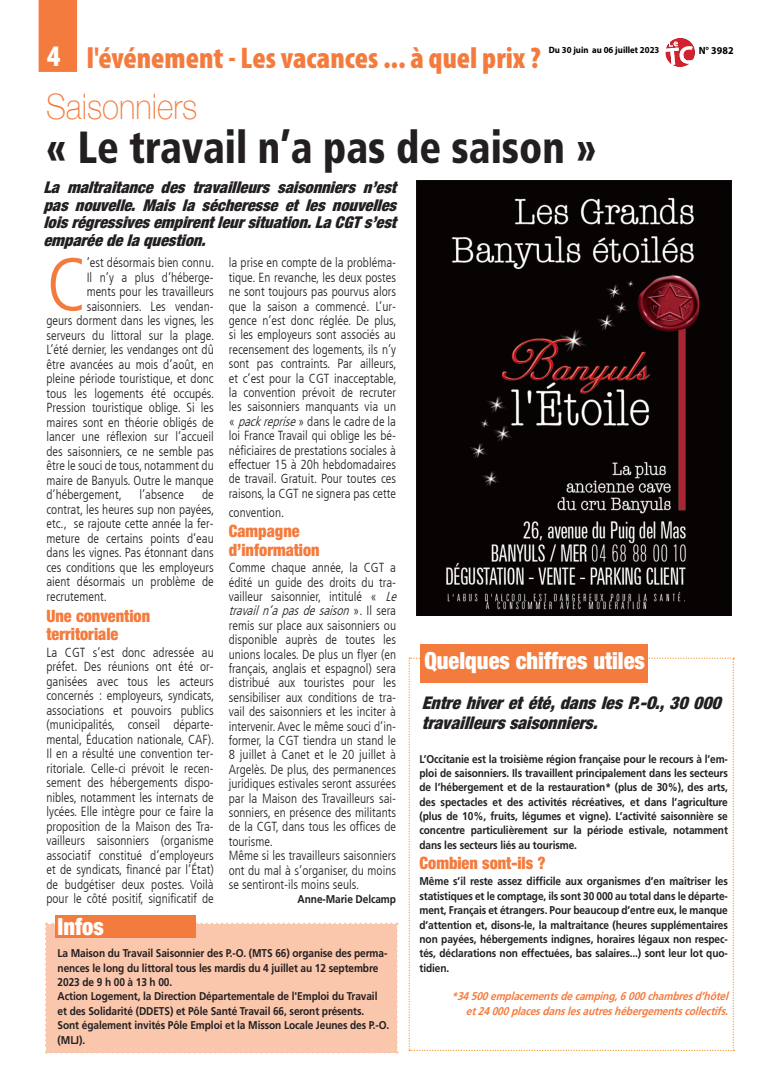
<style>
.page{position:relative;width:780px;height:1088px;background:#fff}
.page>*{position:absolute;margin:0;border:0;box-sizing:border-box;transform-origin:0 0}
._6_-_TEXTE{font:300 condensed 74.88px "Frutiger LT";color:#f47b3e}
._3_-_TITRE{font:900 condensed 45px "Frutiger LT Std";color:#231f20;scale:.9 1}
._3_-_TITRE-2{font:100 35px "Helvetica Neue";color:#f47b3e;scale:.9 1}
.t1{font:900 condensed 30px "Myriad Pro";color:#f47b3e}
.t2{font:900 condensed 30px "Myriad Pro";color:#fff}
._7_-_INTERTITRE{font:900 condensed 23.62px "Helvetica Neue";color:#fff;scale:.95 1}
._5_-_CHAPO{font:italic 900 condensed 17.5px/20px "Helvetica Neue";color:#231f20}
._7_-_INTERTITRE-2{font:900 condensed 17px/18.9px "Helvetica Neue";color:#f47b3e;scale:.95 1}
._5_-_CHAPO-2{font:italic 900 condensed 16.25px/17.5px "Helvetica Neue";color:#231f20;text-align:justify}
._6_-_TEXTE-2{font:300 condensed 13.12px/14.4px "Frutiger LT";color:#231f20;text-align:justify}
._8_-_SIGNATURE{font:700 11.25px/14.4px "Frutiger LT Std";letter-spacing:-.01em;color:#231f20;scale:.9 1}
._8_-_SIGNATURE-2{font:italic 700 11.25px/14.4px "Frutiger LT Std";color:#f47b3e;text-align:right;scale:.9 1}
.t3{font:700 10.5px "Myriad Pro";color:#000;scale:.95 1}
.t4{font:700 9.12px "Myriad Pro";color:#000;scale:.95 1}
.s1{font-style:italic}
</style>
<div class="page">
<img style="left:665px;top:38px;width:29px;height:29px">
<svg style="left:408px;top:657px;width:326px;height:394px"></svg>
<div style="left:45px;top:922px;width:352px;height:131px;background:#fac6ac"></div>
<div style="left:39px;top:0;width:39px;height:72px;background:#f47b3e"></div>
<img style="left:416px;top:180px;width:315px;height:436px">
<div style="left:56px;top:915px;width:140px;height:23px;background:#f47b3e"></div>
<div style="left:420px;top:644px;width:227px;height:39px;background:#f47b3e"></div>
<p class="t2" style="left:47px;top:36px;width:15px">4</p>
<p class="t1" style="left:87px;top:39px;width:455px">l'événement - Les vacances ... à quel prix ?</p>
<p class="_3_-_TITRE-2" style="left:46px;top:80px;width:169px">Saisonniers</p>
<p class="t4" style="left:548px;top:44px;width:118px">Du 30 juin au 06 juillet 2023</p>
<p class="t3" style="left:698px;top:43px;width:38px">N° 3982</p>
<p class="_3_-_TITRE" style="left:46px;top:120px;width:613px">« Le travail n’a pas de saison »</p>
<p class="_5_-_CHAPO-2" style="left:43px;top:179px;width:359px">La maltraitance des travailleurs saisonniers n’est pas nouvelle. Mais la sécheresse et les nouvelles loisrégressivesempirentleursituation.LaCGTs’est emparéedelaquestion.</p>
<p class="_6_-_TEXTE" style="left:46px;top:242px;width:42px">C</p>
<p class="_6_-_TEXTE-2" style="left:87px;top:256px;width:129px">’est désormais bien connu.</p>
<p class="_6_-_TEXTE-2" style="left:87px;top:270px;width:128px">Il n’y a plus d’héberge-</p>
<p class="_6_-_TEXTE-2" style="left:87px;top:285px;width:128px">ments pour les travailleurs</p>
<p class="_6_-_TEXTE-2" style="left:87px;top:299px;width:128px">saisonniers. Les vendan-</p>
<p class="_6_-_TEXTE-2" style="left:46px;top:313px;width:169px">geurs dorment dans les vignes, les</p>
<p class="_6_-_TEXTE-2" style="left:46px;top:328px;width:169px">serveurs du littoral sur la plage.</p>
<p class="_6_-_TEXTE-2" style="left:46px;top:342px;width:169px">L’été dernier, les vendanges ont dû</p>
<p class="_6_-_TEXTE-2" style="left:46px;top:357px;width:169px">être avancées au mois d’août, en</p>
<p class="_6_-_TEXTE-2" style="left:46px;top:372px;width:169px">pleine période touristique, et donc</p>
<p class="_6_-_TEXTE-2" style="left:46px;top:386px;width:169px">tous les logements été occupés.</p>
<p class="_6_-_TEXTE-2" style="left:46px;top:401px;width:169px">Pression touristique oblige. Si les</p>
<p class="_6_-_TEXTE-2" style="left:46px;top:415px;width:169px">maires sont en théorie obligés de</p>
<p class="_6_-_TEXTE-2" style="left:46px;top:430px;width:169px">lancer une réflexion sur l’accueil</p>
<p class="_6_-_TEXTE-2" style="left:46px;top:444px;width:169px">des saisonniers, ce ne semble pas</p>
<p class="_6_-_TEXTE-2" style="left:46px;top:459px;width:169px">être le souci de tous, notamment du</p>
<p class="_6_-_TEXTE-2" style="left:46px;top:473px;width:169px">maire de Banyuls. Outre le manque</p>
<p class="_6_-_TEXTE-2" style="left:46px;top:488px;width:77px">d’hébergement,</p>
<p class="_6_-_TEXTE-2" style="left:139px;top:488px;width:46px">l’absence</p>
<p class="_6_-_TEXTE-2" style="left:46px;top:488px;width:169px;text-indent:156px">de contrat, les heures sup non payées, etc., se rajoute cette année la fer&shy;meture de certains points d’eau dans les vignes. Pas étonnant dans ces conditions que les employeurs aient désormais un problème de recrutement.</p>
<p class="_7_-_INTERTITRE-2" style="left:46px;top:606px;width:111px">Une convention territoriale</p>
<p class="_6_-_TEXTE-2" style="left:46px;top:645px;width:169px">La CGT s’est donc adressée au préfet. Des réunions ont été or&shy;ganisées avec tous les acteurs concernés : employeurs, syndicats, associations et pouvoirs publics (municipalités, conseil départe&shy;mental, Éducation nationale, CAF).<br>Il en a résulté une convention ter&shy;ritoriale. Celle-ci prévoit le recen&shy;sement des hébergements dispo&shy;nibles, notamment les internats de lycées. Elle intègre pour ce faire la proposition de la Maison des Tra&shy;vailleurs saisonniers (organisme associatif constitué d’employeurs et de syndicats, financé par l’État) de budgétiser deux postes. Voilà pour le côté positif, significatif de</p>
<p class="_7_-_INTERTITRE" style="left:58px;top:912px;width:50px">Infos</p>
<p class="_6_-_TEXTE-2" style="left:229px;top:256px;width:169px">la prise en compte de la probléma&shy;tique. En revanche, les deux postes ne sont toujours pas pourvus alors que la saison a commencé. L’ur&shy;gence n’est donc réglée. De plus, si les employeurs sont associés au recensement des logements, ils n’y sont pas contraints. Par ailleurs, et c’est pour la CGT inacceptable, la convention prévoit de recruter les saisonniers manquants via un « <span class="s1">packreprise</span>» dans le cadre de la loi France Travail qui oblige les bé&shy;néficiaires de prestations sociales à effectuer 15 à 20h hebdomadaires de travail. Gratuit. Pour toutes ces raisons, la CGT ne signera pas cette</p>
<p class="_6_-_TEXTE-2" style="left:229px;top:505px;width:57px">convention.</p>
<p class="_7_-_INTERTITRE-2" style="left:229px;top:521px;width:97px">Campagne d’information</p>
<p class="_6_-_TEXTE-2" style="left:229px;top:561px;width:173px;text-align:left">Comme chaque année, la CGT a édité un guide des droits du tra&shy;vailleur saisonnier, intitulé « <span class="s1">Le travailn’apasdesaison</span>» . I l s e r a remis sur place aux saisonniers ou disponible auprès de toutes les unions locales. De plus un flyer (en français, anglais et espagnol) sera distribué aux touristes pour les sensibiliser aux conditions de tra&shy;vail des saisonniers et les inciter à intervenir. Avec le même souci d’in&shy;former, la CGT tiendra un stand le 8 juillet à Canet et le 20 juillet à Argelès. De plus, des permanences juridiques estivales seront assurées par la Maison des Travailleurs sai&shy;sonniers, en présence des militants de la CGT, dans tous les offices de tourisme.</p>
<p class="_6_-_TEXTE-2" style="left:229px;top:849px;width:169px">Même si les travailleurs saisonniers ont du mal à s’organiser, du moins se sentiront-ils moins seuls.</p>
<p class="_8_-_SIGNATURE" style="left:297px;top:892px;width:111px">Anne-Marie Delcamp</p>
<p class="_8_-_SIGNATURE" style="left:58px;top:946px;width:368px">La Maison du Travail Saisonnier des P.-O. (MTS 66) organise des perma&shy;nences le long du littoral tous les mardis du 4 juillet au 12 septembre<br>2023 de 9 h 00 à 13 h 00.</p>
<p class="_8_-_SIGNATURE" style="left:58px;top:989px;width:370px">Action Logement, la Direction Départementale de l'Emploi du Travail et des Solidarité (DDETS) et Pôle Santé Travail 66, seront présents.<br>Sont également invités Pôle Emploi et la Misson Locale Jeunes des P.-O. (MLJ).</p>
<p class="_7_-_INTERTITRE" style="left:424px;top:646px;width:234px">Quelques chiffres utiles</p>
<p class="_5_-_CHAPO" style="left:422px;top:692px;width:306px">Entrehiveretété,danslesP.-O.,30000 travailleurssaisonniers.</p>
<p class="_8_-_SIGNATURE" style="left:419px;top:751px;width:344px;text-align:justify">L’Occitanie est la troisième région française pour le recours à l’em&shy;ploi de saisonniers. Ils travaillent principalement dans les secteurs de l’hébergement et de la restauration* (plus de 30%), des arts, des spectacles et des activités récréatives, et dans l’agriculture (plus de 10%, fruits, légumes et vigne). L’activité saisonnière se concentre particulièrement sur la période estivale, notamment dans les secteurs liés au tourisme.</p>
<p class="_7_-_INTERTITRE-2" style="left:419px;top:853px;width:134px">Combien sont-ils ?</p>
<p class="_8_-_SIGNATURE" style="left:419px;top:874px;width:344px;text-align:justify">Même s’il reste assez difficile aux organismes d’en maîtriser les statistiques et le comptage, ils sont 30 000 au total dans le départe&shy;ment, Français et étrangers. Pour beaucoup d’entre eux, le manque d’attention et, disons-le, la maltraitance (heures supplémentaires non payées, hébergements indignes, horaires légaux non respec&shy;tés, déclarations non effectuées, bas salaires...) sont leur lot quo&shy;tidien.</p>
<p class="_8_-_SIGNATURE-2" style="left:451px;top:989px;width:312px">*34500emplacementsdecamping,6000chambresd’hôtel et24000placesdanslesautreshébergementscollectifs.</p>
</div>
